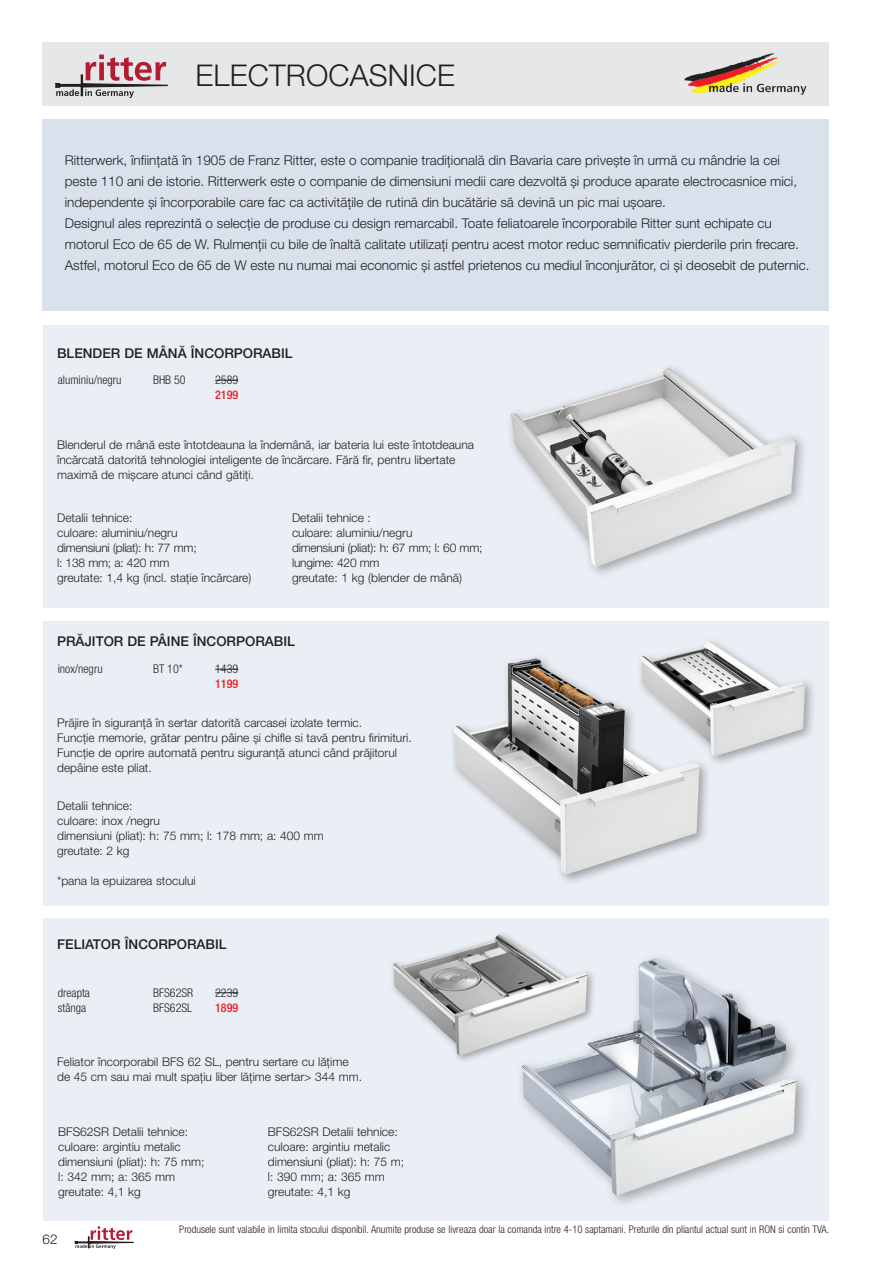
<style>
.page{position:relative;width:893px;height:1263px;background:#fff}
.page>*{position:absolute;margin:0;border:0;box-sizing:border-box;transform-origin:0 0}
.Übersicht_Überschrif{font:300 30px "Helvetica Neue LT Pro";letter-spacing:.005em;color:#231f20}
.t1{font:300 13.5px/21px "Helvetica Neue LT Pro";color:#231f20}
.t2{font:500 13.5px "Helvetica Neue LT Pro";color:#231f20}
.t3{font:300 12px/15px "Helvetica Neue LT Pro";color:#231f20}
.t4{font:300 12px "Helvetica Neue LT Pro";letter-spacing:-.02em;color:#231f20}
._00_D_Copy{font:300 condensed 12px "Helvetica Neue LT Pro";color:#231f20}
.t5{font:300 condensed 12px "Helvetica Neue LT Std";color:#231f20}
.t6{font:500 condensed 12px "Helvetica Neue LT Pro";color:#ee1d23}
.t7{font:300 condensed 10.5px "Helvetica Neue LT Pro";color:#231f20}
</style>
<div class="page">
<div style="left:43px;top:43px;width:786px;height:63px;background:#e6e7e9"></div>
<div style="left:43px;top:119px;width:786px;height:191px;background:#d9e2ec"></div>
<svg style="left:56px;top:55px;width:111px;height:43px"></svg>
<img style="left:685px;top:53px;width:122px;height:42px">
<div style="left:43px;top:325px;width:785px;height:283px;background:#e9eff5"></div>
<div style="left:43px;top:621px;width:785px;height:285px;background:#e9eff5"></div>
<div style="left:43px;top:918px;width:785px;height:303px;background:#e9eff5"></div>
<img style="left:510px;top:367px;width:294px;height:207px">
<img style="left:520px;top:948px;width:309px;height:250px">
<svg style="left:215px;top:380px;width:23px;height:1px"></svg>
<svg style="left:215px;top:669px;width:23px;height:1px"></svg>
<svg style="left:215px;top:992px;width:23px;height:1px"></svg>
<div style="left:448px;top:653px;width:264px;height:233px;background:#231f20;opacity:.4"></div>
<img style="left:454px;top:658px;width:246px;height:216px">
<div style="left:389px;top:930px;width:207px;height:135px;background:#231f20;opacity:.4"></div>
<img style="left:393px;top:934px;width:194px;height:122px">
<div style="left:636px;top:636px;width:181px;height:132px;background:#231f20;opacity:.4"></div>
<img style="left:641px;top:641px;width:164px;height:115px">
<svg style="left:75px;top:1226px;width:58px;height:23px"></svg>
<p class="Übersicht_Überschrif" style="left:196px;top:57px;width:261px">ELECTROCASNICE</p>
<p class="t1" style="left:65px;top:150px;width:734px">Ritterwerk, înființată în 1905 de Franz Ritter, este o companie tradițională din Bavaria care privește în urmă cu mândrie la cei peste 110 ani de istorie. Ritterwerk este o companie de dimensiuni medii care dezvoltă și produce aparate electrocasnice mici, independente și încorporabile care fac ca activitățile de rutină din bucătărie să devină un pic mai ușoare.</p>
<p class="t1" style="left:65px;top:213px;width:746px">Designul ales reprezintă o selecție de produse cu design remarcabil. Toate feliatoarele încorporabile Ritter sunt echipate cu motorul Eco de 65 de W. Rulmenții cu bile de înaltă calitate utilizați pentru acest motor reduc semnificativ pierderile prin frecare.<br>Astfel, motorul Eco de 65 de W este nu numai mai economic și astfel prietenos cu mediul înconjurător, ci și deosebit de puternic.</p>
<p class="t2" style="left:57px;top:345px;width:237px">BLENDER DE MÂNĂ ÎNCORPORABIL</p>
<p class="_00_D_Copy" style="left:58px;top:373px;width:65px">aluminiu/negru</p>
<p class="_00_D_Copy" style="left:153px;top:373px;width:34px">BHB 50</p>
<p class="t5" style="left:215px;top:373px;width:25px">2589</p>
<p class="t6" style="left:215px;top:388px;width:25px">2199</p>
<p class="t3" style="left:57px;top:437px;width:418px">Blenderul de mână este întotdeauna la îndemână, iar bateria lui este întotdeauna încărcată datorită tehnologiei inteligente de încărcare. Fără fir, pentru libertate maximă de mișcare atunci când gătiți.</p>
<p class="t3" style="left:57px;top:510px;width:77px">Detalii tehnice:</p>
<p class="t3" style="left:57px;top:525px;width:122px">culoare: aluminiu/negru</p>
<p class="t4" style="left:57px;top:540px;width:141px">dimensiuni (pliat): h: 77 mm;</p>
<p class="t4" style="left:57px;top:555px;width:114px">l: 138 mm; a: 420 mm</p>
<p class="t3" style="left:57px;top:570px;width:196px">greutate: 1,4 kg (incl. stație încărcare)</p>
<p class="t3" style="left:292px;top:510px;width:80px">Detalii tehnice :</p>
<p class="t3" style="left:292px;top:525px;width:122px">culoare: aluminiu/negru</p>
<p class="t4" style="left:292px;top:540px;width:192px">dimensiuni (pliat): h: 67 mm; l: 60 mm;</p>
<p class="t4" style="left:292px;top:555px;width:89px">lungime: 420 mm</p>
<p class="t3" style="left:292px;top:570px;width:171px">greutate: 1 kg (blender de mână)</p>
<p class="t2" style="left:57px;top:633px;width:239px">PRĂJITOR DE PÂINE ÎNCORPORABIL</p>
<p class="_00_D_Copy" style="left:58px;top:662px;width:46px">inox/negru</p>
<p class="_00_D_Copy" style="left:153px;top:662px;width:31px">BT 10*</p>
<p class="t5" style="left:215px;top:662px;width:25px">1439</p>
<p class="t6" style="left:215px;top:677px;width:25px">1199</p>
<p class="t3" style="left:57px;top:715px;width:307px">Prăjire în siguranță în sertar datorită carcasei izolate termic.</p>
<p class="t3" style="left:57px;top:730px;width:356px">Funcție memorie, grătar pentru pâine și chifle si tavă pentru firimituri.</p>
<p class="t3" style="left:57px;top:745px;width:341px">Funcție de oprire automată pentru siguranță atunci când prăjitorul</p>
<p class="t3" style="left:57px;top:760px;width:96px">depâine este pliat.</p>
<p class="t3" style="left:57px;top:798px;width:77px">Detalii tehnice:</p>
<p class="t3" style="left:57px;top:813px;width:104px">culoare: inox /negru</p>
<p class="t3" style="left:57px;top:828px;width:268px">dimensiuni (pliat): h: 75 mm; l: 178 mm; a: 400 mm</p>
<p class="t3" style="left:57px;top:843px;width:74px">greutate: 2 kg</p>
<p class="t3" style="left:57px;top:873px;width:140px">*pana la epuizarea stocului</p>
<p class="t2" style="left:57px;top:936px;width:171px">FELIATOR ÎNCORPORABIL</p>
<p class="_00_D_Copy" style="left:58px;top:986px;width:34px">dreapta</p>
<p class="_00_D_Copy" style="left:153px;top:986px;width:42px">BFS62SR</p>
<p class="t5" style="left:215px;top:986px;width:25px">2239</p>
<p class="_00_D_Copy" style="left:58px;top:1000px;width:30px">stânga</p>
<p class="_00_D_Copy" style="left:153px;top:1000px;width:41px">BFS62SL</p>
<p class="t6" style="left:215px;top:1000px;width:25px">1899</p>
<p class="t3" style="left:57px;top:1054px;width:293px">Feliator încorporabil BFS 62 SL, pentru sertare cu lățime</p>
<p class="t3" style="left:57px;top:1069px;width:306px">de 45 cm sau mai mult spațiu liber lățime sertar&gt; 344 mm.</p>
<p class="t3" style="left:58px;top:1124px;width:131px">BFS62SR Detalii tehnice:</p>
<p class="t3" style="left:58px;top:1139px;width:124px">culoare: argintiu metalic</p>
<p class="t3" style="left:58px;top:1154px;width:148px">dimensiuni (pliat): h: 75 mm;</p>
<p class="t3" style="left:58px;top:1169px;width:118px">l: 342 mm; a: 365 mm</p>
<p class="t3" style="left:58px;top:1184px;width:84px">greutate: 4,1 kg</p>
<p class="t3" style="left:268px;top:1124px;width:131px">BFS62SR Detalii tehnice:</p>
<p class="t3" style="left:268px;top:1139px;width:124px">culoare: argintiu metalic</p>
<p class="t3" style="left:268px;top:1154px;width:138px">dimensiuni (pliat): h: 75 m;</p>
<p class="t3" style="left:268px;top:1169px;width:118px">l: 390 mm; a: 365 mm</p>
<p class="t3" style="left:268px;top:1184px;width:84px">greutate: 4,1 kg</p>
<p class="t1" style="left:43px;top:1228px;width:17px">62</p>
<p class="t7" style="left:179px;top:1223px;width:651px">Produsele sunt valabile in limita stocului disponibil. Anumite produse se livreaza doar la comanda intre 4-10 saptamani. Preturile din pliantul actual sunt in RON si contin TVA.</p>
</div>
